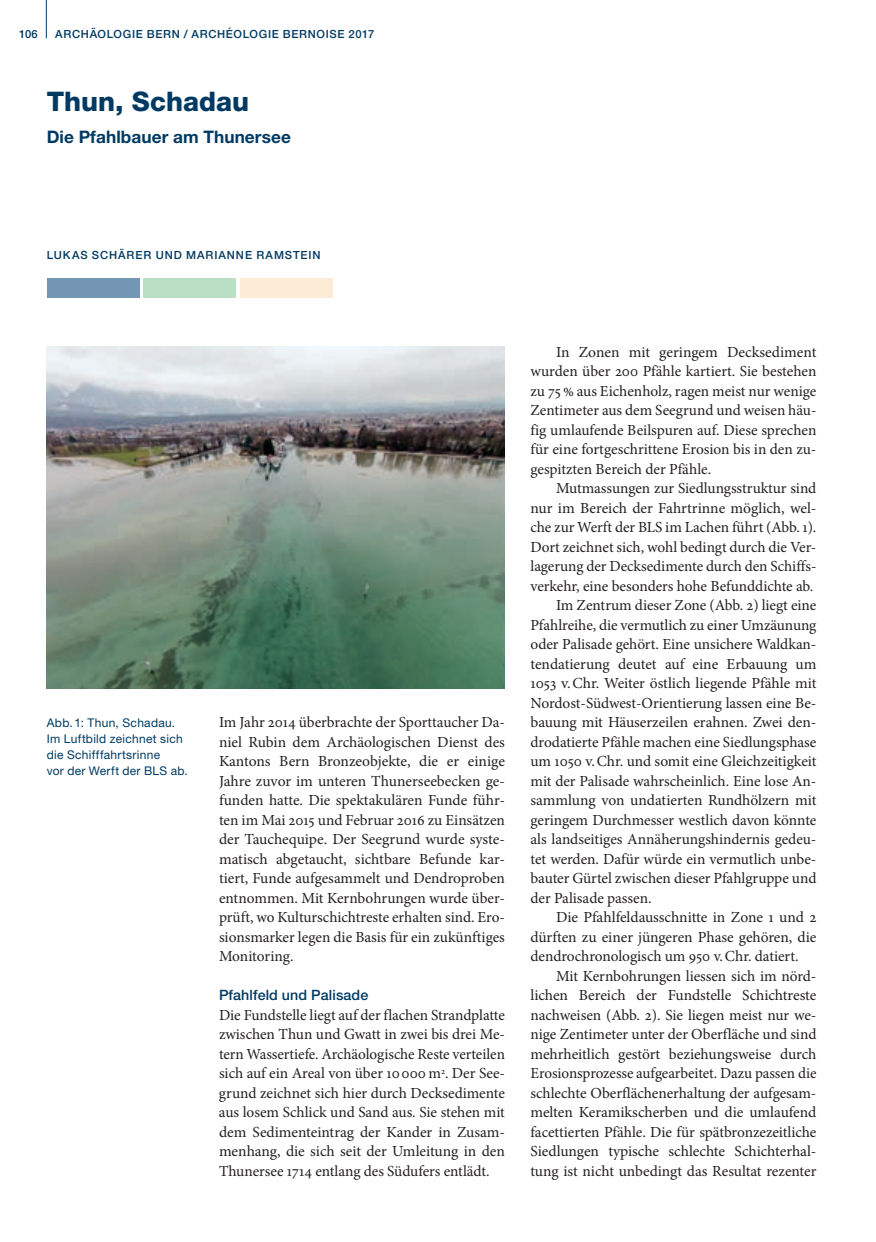
<style>
.page{position:relative;width:876px;height:1242px;background:#fff}
.page>*{position:absolute;margin:0;border:0;box-sizing:border-box;transform-origin:0 0}
.b_Haupttitel_18_20{font:800 27px "Helvetica Neue LT Std";color:#003a62}
.b_Lead_11_5_13{font:700 17.25px "Helvetica Neue LT Std";letter-spacing:.005em;color:#003a62}
.b_____Lesetext_mE_Mi{font:15.3px/19.5px "Minion Pro";letter-spacing:-.005em;color:#231f20;text-align:justify}
.b_____Lesetext_oE_Mi{font:15.3px/19.5px "Minion Pro";letter-spacing:-.005em;color:#231f20;text-align:justify}
.b_Titel_4_helvetica{font:500 14.25px "Helvetica Neue LT Std";letter-spacing:.01em;color:#003a62}
.c_____Abbildungslege{font:12px/15.8px "Helvetica Neue LT Std";letter-spacing:.025em;color:#003a62}
.b_Autor_7_5_13{font:500 11.25px "Helvetica Neue LT Std";letter-spacing:.06em;color:#003a62}
.b_Autor_7_5_13-2{font:500 11.25px "Helvetica Neue LT Std";letter-spacing:.08em;color:#003a62}
</style>
<div class="page">
<div style="left:47px;top:279px;width:92px;height:19px;background:#7496b5"></div>
<div style="left:144px;top:279px;width:92px;height:19px;background:#b9dfc4"></div>
<div style="left:240px;top:279px;width:93px;height:19px;background:#fcebd5"></div>
<hr style="left:46px;top:0;width:1px;height:38px;background:#003a62">
<img style="left:47px;top:347px;width:458px;height:341px">
<p class="b_Autor_7_5_13" style="left:19px;top:27px;width:20px">106</p>
<p class="b_Autor_7_5_13" style="left:55px;top:28px;width:321px">ARCHÄOLOGIE BERN / ARCHÉOLOGIE BERNOISE 2017</p>
<h1 class="b_Haupttitel_18_20" style="left:47px;top:85px;width:204px">Thun, Schadau</h1>
<h1 class="b_Lead_11_5_13" style="left:47px;top:126px;width:246px">Die Pfahlbauer am Thunersee</h1>
<h1 class="b_Autor_7_5_13-2" style="left:47px;top:248px;width:275px">LUKAS SCHÄRER UND MARIANNE RAMSTEIN</h1>
<p class="c_____Abbildungslege" style="left:47px;top:715px;width:143px">Abb. 1: Thun, Schadau.<br>Im Luftbild zeichnet sich die Schifffahrtsrinne<br>vor der Werft der BLS ab.</p>
<p class="b_____Lesetext_oE_Mi" style="left:219px;top:713px;width:287px">Im Jahr 2014 überbrachte der Sporttaucher Da&shy;niel Rubin dem Archäologischen Dienst des Kantons Bern Bronzeobjekte, die er einige Jahre zuvor im unteren Thunerseebecken ge&shy;funden hatte. Die spektakulären Funde führ&shy;ten im Mai 2015 und Februar 2016 zu Einsätzen der Tauchequipe. Der Seegrund wurde syste&shy;matisch abgetaucht, sichtbare Befunde kar&shy;tiert, Funde aufgesammelt und Dendroproben entnommen. Mit Kernbohrungen wurde über&shy;prüft, wo Kulturschichtreste erhalten sind. Ero&shy;sionsmarker legen die Basis für ein zukünftiges Monitoring.</p>
<h5 class="b_Titel_4_helvetica" style="left:219px;top:987px;width:151px">Pfahlfeld und Palisade</h5>
<p class="b_____Lesetext_oE_Mi" style="left:219px;top:1005px;width:287px">Die Fundstelle liegt auf der flachen Strandplatte zwischen Thun und Gwatt in zwei bis drei Me&shy;tern Wassertiefe. Archäologische Reste verteilen sich auf ein Areal von über 10000 m<sup>2</sup>. Der See&shy;grund zeichnet sich hier durch Decksedimente aus losem Schlick und Sand aus. Sie stehen mit dem Sedimenteintrag der Kander in Zusam&shy;menhang, die sich seit der Umleitung in den Thunersee 1714 entlang des Südufers entlädt.</p>
<p class="b_____Lesetext_mE_Mi" style="left:530px;top:342px;width:287px;text-indent:26px">In Zonen mit geringem Decksediment wurden über 200 Pfähle kartiert. Sie bestehen zu 75% aus Eichenholz, ragen meist nur wenige Zentimeter aus dem Seegrund und weisen häu&shy;fig umlaufende Beilspuren auf. Diese sprechen für eine fortgeschrittene Erosion bis in den zu&shy;gespitzten Bereich der Pfähle.</p>
<p class="b_____Lesetext_mE_Mi" style="left:530px;top:478px;width:287px;text-indent:26px">Mutmassungen zur Siedlungsstruktur sind nur im Bereich der Fahrtrinne möglich, wel&shy;che zur Werft der BLS im Lachen führt (Abb. 1).<br>Dort zeichnet sich, wohl bedingt durch die Ver&shy;lagerung der Decksedimente durch den Schiffs&shy;verkehr, eine besonders hohe Befunddichte ab.</p>
<p class="b_____Lesetext_mE_Mi" style="left:530px;top:596px;width:287px;text-indent:26px">Im Zentrum dieser Zone (Abb. 2) liegt eine Pfahlreihe, die vermutlich zu einer Umzäunung oder Palisade gehört. Eine unsichere Waldkan&shy;tendatierung deutet auf eine Erbauung um 1053 v.Chr. Weiter östlich liegende Pfähle mit Nordost-Südwest-Orientierung lassen eine Be&shy;bauung mit Häuserzeilen erahnen. Zwei den&shy;drodatierte Pfähle machen eine Siedlungsphase um 1050 v.Chr. und somit eine Gleichzeitigkeit mit der Palisade wahrscheinlich. Eine lose An&shy;sammlung von undatierten Rundhölzern mit geringem Durchmesser westlich davon könnte als landseitiges Annäherungshindernis gedeu&shy;tet werden. Dafür würde ein vermutlich unbe&shy;bauter Gürtel zwischen dieser Pfahlgruppe und der Palisade passen.</p>
<p class="b_____Lesetext_mE_Mi" style="left:530px;top:908px;width:287px;text-indent:26px">Die Pfahlfeldausschnitte in Zone 1 und 2 dürften zu einer jüngeren Phase gehören, die dendrochronologisch um 950 v.Chr. datiert.</p>
<p class="b_____Lesetext_mE_Mi" style="left:530px;top:966px;width:287px;text-indent:26px">Mit Kernbohrungen liessen sich im nörd&shy;lichen Bereich der Fundstelle Schichtreste nachweisen (Abb. 2). Sie liegen meist nur we&shy;nige Zentimeter unter der Oberfläche und sind mehrheitlich gestört beziehungsweise durch Erosionsprozesse aufgearbeitet. Dazu passen die schlechte Oberflächenerhaltung der aufgesam&shy;melten Keramikscherben und die umlaufend facettierten Pfähle. Die für spätbronzezeitliche Siedlungen typische schlechte Schichterhal&shy;tung ist nicht unbedingt das Resultat rezenter</p>
</div>
